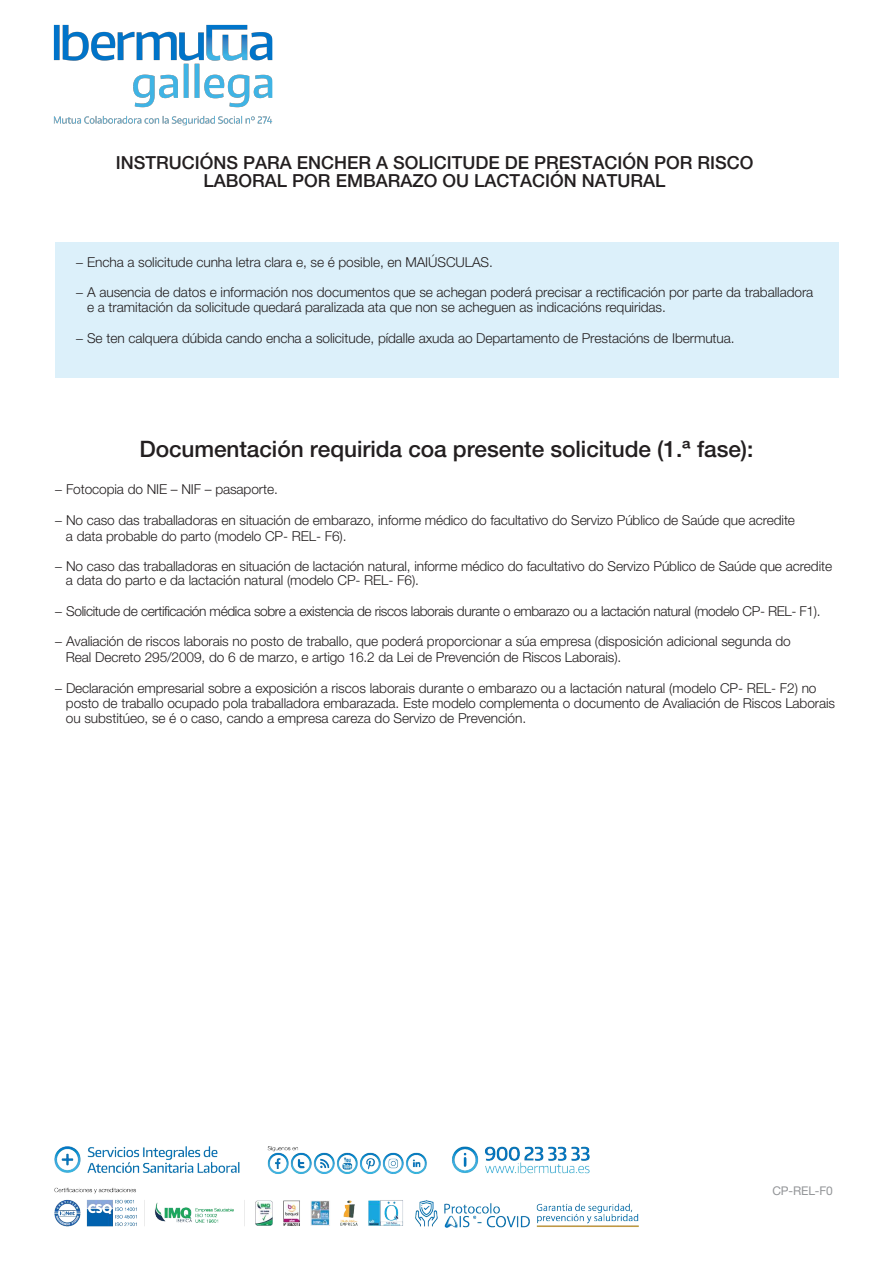
<style>
.page{position:relative;width:893px;height:1263px;background:#fff}
.page>*{position:absolute;margin:0;border:0;box-sizing:border-box;transform-origin:0 0}
.t1{font:500 22.65px "Helvetica Neue LT Std";letter-spacing:-.005em;color:#231f20}
.t2{font:500 18px/18.3px "Helvetica Neue LT Std";color:#231f20;text-align:center}
.t3{font:300 13.65px/15.9px "Helvetica Neue LT Std";letter-spacing:-.01em;color:#231f20}
.t4{font:12px "Helvetica Neue LT Std";letter-spacing:-.01em;color:#939598}
</style>
<div class="page">
<div style="left:55px;top:242px;width:783px;height:135px;background:#dcf0fa"></div>
<img style="left:54px;top:24px;width:219px;height:102px">
<img style="left:55px;top:1147px;width:584px;height:81px">
<h2 class="t2" style="left:116px;top:156px;width:639px">INSTRUCIÓNS PARA ENCHER A SOLICITUDE DE PRESTACIÓN POR RISCO<br>LABORAL POR EMBARAZO OU LACTACIÓN NATURAL</h2>
<p class="t3" style="left:76px;top:256px;width:419px">− Encha a solicitude cunha letra clara e, se é posible, en MAIÚSCULAS.</p>
<p class="t3" style="left:87px;top:286px;width:728px;line-height:15.5px;text-indent:-12px">− A ausencia de datos e información nos documentos que se achegan poderá precisar a rectificación por parte da traballadora e a tramitación da solicitude quedará paralizada ata que non se acheguen as indicacións requiridas.</p>
<p class="t3" style="left:76px;top:332px;width:661px">− Se ten calquera dúbida cando encha a solicitude, pídalle axuda ao Departamento de Prestacións de Ibermutua.</p>
<h1 class="t1" style="left:139px;top:441px;width:615px">Documentación requirida coa presente solicitude (1.ª fase):</h1>
<p class="t3" style="left:54px;top:483px;width:225px">− Fotocopia do NIE – NIF – pasaporte.</p>
<p class="t3" style="left:66px;top:514px;width:731px;text-indent:-12px">− No caso das traballadoras en situación de embarazo, informe médico do facultativo do Servizo Público de Saúde que acredite a data probable do parto (modelo CP- REL- F6).</p>
<p class="t3" style="left:66px;top:561px;width:768px;line-height:14.5px;text-indent:-12px">− No caso das traballadoras en situación de lactación natural, informe médico do facultativo do Servizo Público de Saúde que acredite a data do parto e da lactación natural (modelo CP- REL- F6).</p>
<p class="t3" style="left:54px;top:605px;width:768px">− Solicitude de certificación médica sobre a existencia de riscos laborais durante o embarazo ou a lactación natural (modelo CP- REL- F1).</p>
<p class="t3" style="left:66px;top:635px;width:726px;text-indent:-12px">− Avaliación de riscos laborais no posto de traballo, que poderá proporcionar a súa empresa (disposición adicional segunda do<br>Real Decreto 295/2009, do 6 de marzo, e artigo 16.2 da Lei de Prevención de Riscos Laborais).</p>
<p class="t3" style="left:66px;top:682px;width:771px;line-height:15px;text-indent:-12px">− Declaración empresarial sobre a exposición a riscos laborais durante o embarazo ou a lactación natural (modelo CP- REL- F2) no posto de traballo ocupado pola traballadora embarazada. Este modelo complementa o documento de Avaliación de Riscos Laborais ou substitúeo, se é o caso, cando a empresa careza do Servizo de Prevención.</p>
<p class="t4" style="left:772px;top:1184px;width:62px">CP-REL-F0</p>
</div>
